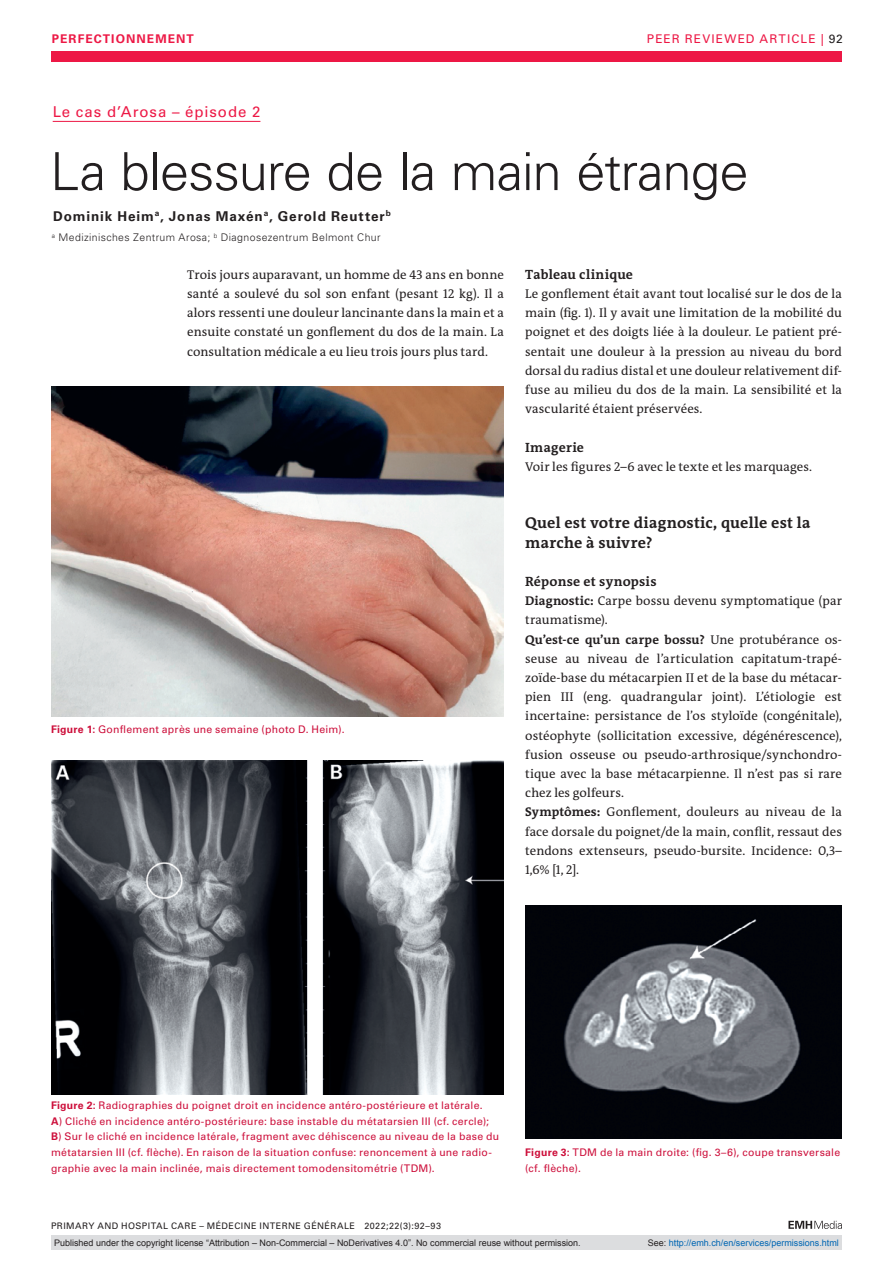
<style>
.page{position:relative;width:893px;height:1263px;background:#fff}
.page>*{position:absolute;margin:0;border:0;box-sizing:border-box;transform-origin:0 0}
.Article_Title{font:300 52.5px "Univers LT Std";letter-spacing:-.015em;color:#231f20}
.Head1{font:700 15.75px/19.2px "The Antiqua B W7";letter-spacing:.015em;color:#231f20}
.Pre_Heading{font:15px "Univers LT Std";letter-spacing:.06em;color:#ed1845}
.Head2{font:700 13.5px "The Antiqua B W7";letter-spacing:.015em;color:#231f20}
.Authors{font:700 13.5px "Univers LT Std";letter-spacing:.065em;color:#231f20}
.Paragraph{font:12.75px/19.2px "The Antiqua B W5 Plain";letter-spacing:.005em;color:#231f20;text-align:justify}
.Paragraph_Start{font:12.75px/19.2px "The Antiqua B W5 Plain";letter-spacing:.005em;color:#231f20;text-align:justify}
.t1{font:12px "Univers LT Std";letter-spacing:.09em;color:#ed1845}
.t2{font:700 12px "Univers LT Std";letter-spacing:.09em;color:#ed1845}
.Figure_Caption{font:10.5px/15.8px "Univers LT Std";letter-spacing:.025em;color:#cd0f3b}
.Affiliations{font:300 10.5px "Univers LT Std";letter-spacing:.035em;color:#231f20}
.t3{font:9px "Arial";color:#231f20}
.t4{font:9px "Univers LT Std";letter-spacing:.05em;color:#231f20}
.t5{font:9px "Arial";color:#0066b3}
.s1{color:#231f20}
.s2{font-weight:700}
.s3{font-family:"The Antiqua B W7";font-weight:700}
</style>
<div class="page">
<div style="left:51px;top:51px;width:791px;height:11px;background:#ed1845"></div>
<svg style="left:788px;top:1221px;width:54px;height:8px"></svg>
<hr style="left:53px;top:121px;width:207px;height:1px;background:#ed1845">
<img style="left:51px;top:387px;width:453px;height:330px">
<img style="left:51px;top:761px;width:453px;height:333px">
<img style="left:525px;top:905px;width:317px;height:234px">
<div style="left:51px;top:1235px;width:791px;height:15px;background:#dcdddf"></div>
<p class="t2" style="left:52px;top:31px;width:144px">Perfectionnement</p>
<p class="t1" style="left:647px;top:31px;width:197px">Peer reviewed article | <span class="s1">92</span></p>
<p class="Pre_Heading" style="left:53px;top:103px;width:209px">Le cas d’Arosa – épisode 2</p>
<p class="Article_Title" style="left:50px;top:140px;width:700px">La blessure de la main étrange</p>
<p class="Authors" style="left:53px;top:208px;width:339px">Dominik Heim<sup>a</sup>, Jonas Maxén<sup>a</sup>, Gerold Reutter<sup>b</sup></p>
<p class="Affiliations" style="left:52px;top:231px;width:330px"><sup>a</sup> Medizinisches Zentrum Arosa; <sup>b</sup> Diagnosezentrum Belmont Chur</p>
<p class="Paragraph_Start" style="left:187px;top:265px;width:318px">Trois jours auparavant, un homme de 43 ans en bonne santé a soulevé du sol son enfant (pesant 12 kg). Il a alors ressenti une douleur lancinante dans la main et a ensuite constaté un gonflement du dos de la main. La consultation médicale a eu lieu trois jours plus tard.</p>
<p class="Head2" style="left:525px;top:265px;width:109px">Tableau clinique</p>
<p class="Paragraph" style="left:525px;top:284px;width:318px">Le gonflement était avant tout localisé sur le dos de la main (fig. 1). Il y avait une limitation de la mobilité du poignet et des doigts liée à la douleur. Le patient pré&shy;sentait une douleur à la pression au niveau du bord dorsal du radius distal et une douleur relativement dif&shy;fuse au milieu du dos de la main. La sensibilité et la vascularité étaient préservées.</p>
<p class="Head2" style="left:525px;top:438px;width:60px">Imagerie</p>
<p class="Paragraph" style="left:525px;top:457px;width:288px">Voir les figures 2–6 avec le texte et les marquages.</p>
<p class="Figure_Caption" style="left:51px;top:721px;width:295px"><span class="s2">Figure 1:</span> Gonflement après une semaine (photo D. Heim).</p>
<p class="Head1" style="left:525px;top:513px;width:287px">Quel est votre diagnostic, quelle est la marche à suivre?</p>
<p class="Head2" style="left:525px;top:573px;width:133px">Réponse et synopsis</p>
<p class="Paragraph" style="left:525px;top:591px;width:318px"><span class="s3">Diagnostic:</span> Carpe bossu devenu symptomatique (par traumatisme).</p>
<p class="Paragraph" style="left:525px;top:630px;width:318px"><span class="s3">Qu’est-ce qu’un carpe bossu?</span> Une protubérance os&shy;seuse au niveau de l’articulation capitatum-trapé&shy;zoïde-base du métacarpien II et de la base du métacar&shy;pien III (eng. quadrangular joint). L’étiologie est incertaine: persistance de l’os styloïde (congénitale), ostéophyte (sollicitation excessive, dégénérescence), fusion osseuse ou pseudo-arthrosique/synchondro&shy;tique avec la base métacarpienne. Il n’est pas si rare chez les golfeurs.</p>
<p class="Paragraph" style="left:525px;top:802px;width:318px"><span class="s3">Symptômes:</span> Gonflement, douleurs au niveau de la face dorsale du poignet/de la main, conflit, ressaut des tendons extenseurs, pseudo-bursite. Incidence: 0,3– 1,6% [1, 2].</p>
<p class="Figure_Caption" style="left:51px;top:1097px;width:450px"><span class="s2">Figure 2:</span> Radiographies du poignet droit en incidence antéro-postérieure et latérale.<br><span class="s2">A</span>) Cliché en incidence antéro-postérieure: base instable du métatarsien III (cf. cercle); <span class="s2">B</span>) Sur le cliché en incidence latérale, fragment avec déhiscence au niveau de la base du métatarsien III (cf. flèche). En raison de la situation confuse: renoncement à une radio&shy;graphie avec la main inclinée, mais directement tomodensitométrie (TDM).</p>
<p class="Figure_Caption" style="left:525px;top:1144px;width:317px"><span class="s2">Figure 3:</span> TDM de la main droite: (fig. 3–6), coupe transversale (cf. flèche).</p>
<p class="t4" style="left:51px;top:1220px;width:392px">PRIMARY AND HOSPITAL CARE – MÉDECINE INTERNE GÉNÉRALE 2022;22(3):92–93</p>
<p class="t3" style="left:54px;top:1237px;width:528px">Published under the copyright license “Attribution – Non-Commercial – NoDerivatives 4.0”. No commercial reuse without permission.</p>
<p class="t5" style="left:648px;top:1237px;width:193px"><span class="s1">See:</span> http://emh.ch/en/services/permissions.html</p>
</div>
